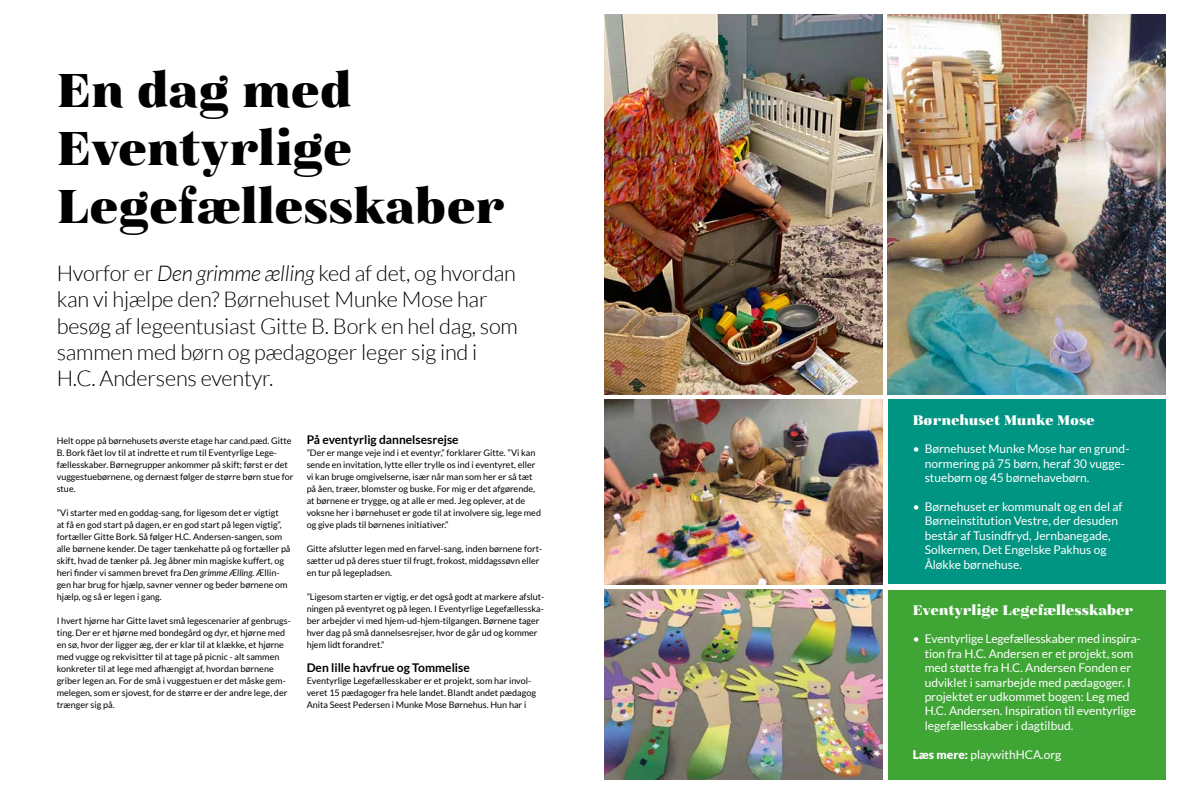
<style>
.page{position:relative;width:1180px;height:794px;background:#fff}
.page>*{position:absolute;margin:0;border:0;box-sizing:border-box;transform-origin:0 0}
.t1{font:900 48px/57.6px "Magnel Display";color:#000}
.t2{font:300 21.8px/26.1px "Lato";letter-spacing:-.01em;color:#000}
.t3{font:900 14px "Magnel Display";letter-spacing:-.01em;color:#fff}
.t4{font:12px/14.4px "Lato";color:#fff}
.t5{font:700 12px "Lato";color:#000}
.t6{font:9px/12px "Lato";color:#000}
.s1{font-style:italic}
.s2{font-weight:900}
</style>
<div class="page">
<img style="left:887px;top:14px;width:278px;height:380px">
<img style="left:604px;top:590px;width:278px;height:190px">
<div style="left:887px;top:400px;width:278px;height:184px;background:#009482"></div>
<div style="left:887px;top:590px;width:278px;height:190px;background:#3fa535"></div>
<img style="left:604px;top:14px;width:278px;height:380px">
<img style="left:604px;top:400px;width:278px;height:184px">
<h1 class="t1" style="left:57px;top:63px;width:450px">En dag med<br>Eventyrlige<br>Legefællesskaber</h1>
<h2 class="t2" style="left:57px;top:260px;width:462px">Hvorfor er <span class="s1">Den grimme ælling</span> ked af det, og hvordan kan vi hjælpe den? Børnehuset Munke Mose har besøg af legeentusiast Gitte B. Bork en hel dag, som sammen med børn og pædagoger leger sig ind i H.C. Andersens eventyr.</h2>
<p class="t6" style="left:57px;top:435px;width:238px">Helt oppe på børnehusets øverste etage har cand.pæd. Gitte B. Bork fået lov til at indrette et rum til Eventyrlige Lege&shy;fællesskaber. Børnegrupper ankommer på skift; først er det vuggestuebørnene, og dernæst følger de større børn stue for stue.</p>
<p class="t6" style="left:57px;top:507px;width:235px">”Vi starter med en goddag-sang, for ligesom det er vigtigt<br>at få en god start på dagen, er en god start på legen vigtig”, fortæller Gitte Bork. Så følger H.C. Andersen-sangen, som alle børnene kender. De tager tænkehatte på og fortæller på skift, hvad de tænker på. Jeg åbner min magiske kuffert, og heri finder vi sammen brevet fra <span class="s1">Den grimme Ælling</span>. Ællin&shy;gen har brug for hjælp, savner venner og beder børnene om hjælp, og så er legen i gang.</p>
<p class="t6" style="left:57px;top:615px;width:235px">I hvert hjørne har Gitte lavet små legescenarier af genbrugs&shy;ting. Der er et hjørne med bondegård og dyr, et hjørne med en sø, hvor der ligger æg, der er klar til at klække, et hjørne med vugge og rekvisitter til at tage på picnic - alt sammen konkreter til at lege med afhængigt af, hvordan børnene griber legen an. For de små i vuggestuen er det måske gem&shy;melegen, som er sjovest, for de større er der andre lege, der trænger sig på.</p>
<h3 class="t5" style="left:306px;top:433px;width:153px">På eventyrlig dannelsesrejse</h3>
<p class="t6" style="left:306px;top:447px;width:236px">”Der er mange veje ind i et eventyr,” forklarer Gitte. ”Vi kan sende en invitation, lytte eller trylle os ind i eventyret, eller vi kan bruge omgivelserne, især når man som her er så tæt på åen, træer, blomster og buske. For mig er det afgørende, at børnene er trygge, og at alle er med. Jeg oplever, at de voksne her i børnehuset er gode til at involvere sig, lege med og give plads til børnenes initiativer.“</p>
<p class="t6" style="left:306px;top:543px;width:237px">Gitte afslutter legen med en farvel-sang, inden børnene fort&shy;sætter ud på deres stuer til frugt, frokost, middagssøvn eller en tur på legepladsen.</p>
<p class="t6" style="left:306px;top:591px;width:239px">”Ligesom starten er vigtig, er det også godt at markere afslut&shy;ningen på eventyret og på legen. I Eventyrlige Legefællesska&shy;ber arbejder vi med hjem-ud-hjem-tilgangen. Børnene tager hver dag på små dannelsesrejser, hvor de går ud og kommer hjem lidt forandret.”</p>
<h3 class="t5" style="left:306px;top:661px;width:165px">Den lille havfrue og Tommelise</h3>
<p class="t6" style="left:306px;top:675px;width:231px">Eventyrlige Legefællesskaber er et projekt, som har invol&shy;veret 15 pædagoger fra hele landet. Blandt andet pædagog<br>Anita Seest Pedersen i Munke Mose Børnehus. Hun har i</p>
<h3 class="t3" style="left:912px;top:411px;width:184px">Børnehuset Munke Mose</h3>
<h3 class="t4" style="left:924px;top:442px;width:206px;text-indent:-12px">• Børnehuset Munke Mose har en grund&shy;normering på 75 børn, heraf 30 vugge&shy;stuebørn og 45 børnehavebørn.</h3>
<h3 class="t4" style="left:924px;top:499px;width:199px;text-indent:-12px">• Børnehuset er kommunalt og en del af Børneinstitution Vestre, der desuden består af Tusindfryd, Jernbanegade, Solkernen, Det Engelske Pakhus og Åløkke børnehuse.</h3>
<h3 class="t3" style="left:912px;top:601px;width:222px">Eventyrlige Legefællesskaber</h3>
<p class="t4" style="left:924px;top:632px;width:217px;text-indent:-12px">• Eventyrlige Legefællesskaber med inspira&shy;tion fra H.C. Andersen er et projekt, som med støtte fra H.C. Andersen Fonden er udviklet i samarbejde med pædagoger. I projektet er udkommet bogen: Leg med H.C. Andersen. Inspiration til eventyrlige legefællesskaber i dagtilbud.</p>
<h3 class="t4" style="left:912px;top:747px;width:150px"><span class="s2">Læs mere:</span> playwithHCA.org</h3>
</div>
